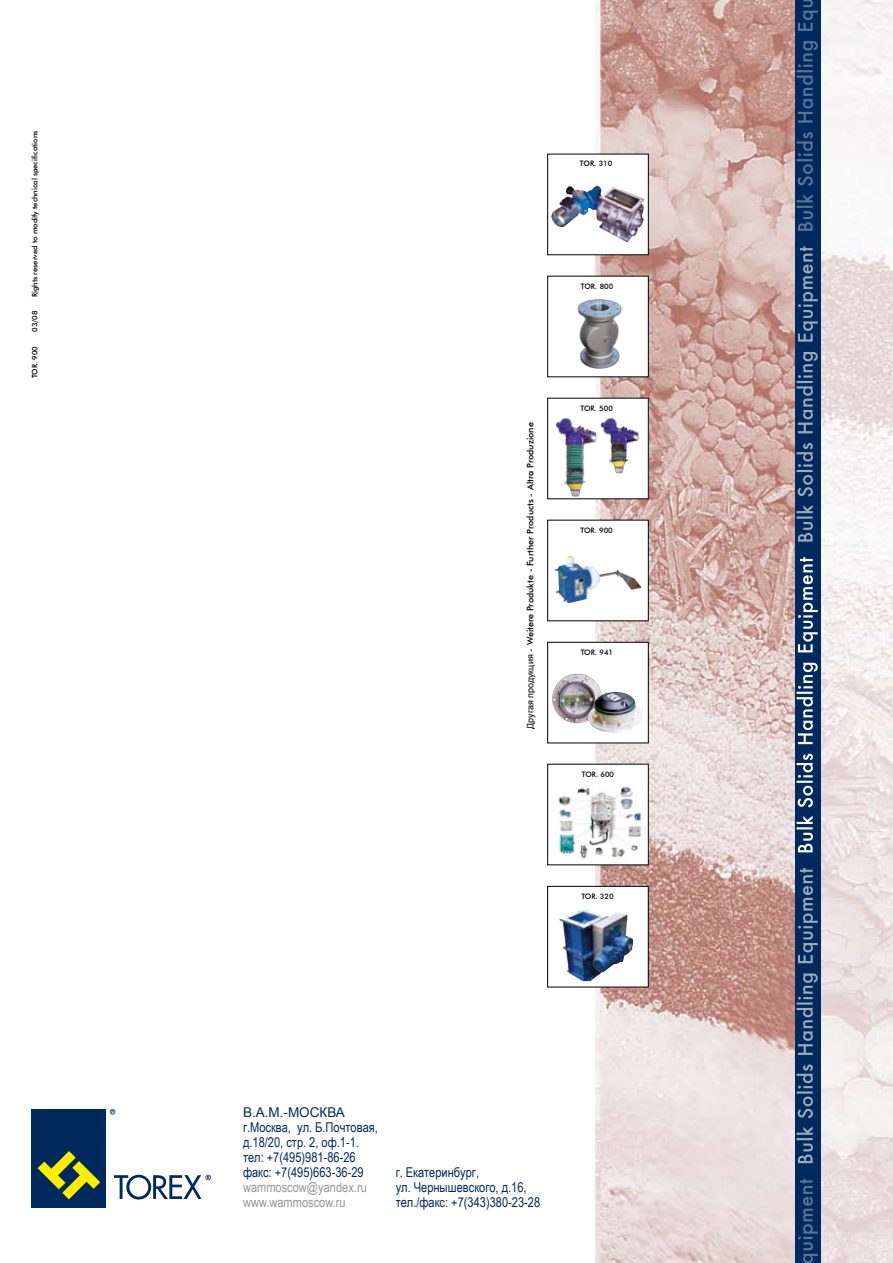
<style>
.page{position:relative;width:893px;height:1263px;background:#fff}
.page>*{position:absolute;margin:0;border:0;box-sizing:border-box;transform-origin:0 0}
.t1{font:13.5px/15px "Arial Narrow";color:#002a5e}
.t2{font:13.5px/15px "Arial Narrow";color:#97979b}
.t3{font:13.5px "Arial";color:#002a5e}
.t4{font:500 9px "Futura BT";color:#000}
.t5{font:500 7.5px "Futura BT";color:#000}
.s1{font-family:"Arial";font-weight:400}
</style>
<div class="page">
<img style="left:595px;top:0;width:298px;height:1263px">
<div style="left:548px;top:276px;width:100px;height:101px;background:#fff"></div>
<div style="left:548px;top:398px;width:100px;height:101px;background:#fff"></div>
<div style="left:548px;top:520px;width:100px;height:101px;background:#fff"></div>
<img style="left:555px;top:556px;width:87px;height:47px">
<div style="left:548px;top:642px;width:100px;height:101px;background:#fff"></div>
<div style="left:547px;top:642px;width:101px;height:101px;border:1px solid #000"></div>
<div style="left:548px;top:764px;width:100px;height:101px;background:#fff"></div>
<img style="left:552px;top:785px;width:97px;height:74px">
<div style="left:548px;top:886px;width:100px;height:101px;background:#fff"></div>
<div style="left:547px;top:886px;width:101px;height:101px;border:1px solid #000"></div>
<div style="left:548px;top:154px;width:100px;height:101px;background:#fff"></div>
<img style="left:551px;top:186px;width:94px;height:56px">
<div style="left:795px;top:0;width:26px;height:1263px;background:#002a5e"></div>
<img style="left:552px;top:674px;width:49px;height:49px">
<img style="left:588px;top:692px;width:54px;height:41px">
<img style="left:556px;top:418px;width:83px;height:79px">
<img style="left:559px;top:909px;width:60px;height:72px">
<svg style="left:798px;top:1179px;width:20px;height:84px"></svg>
<svg style="left:797px;top:868px;width:21px;height:295px"></svg>
<svg style="left:797px;top:557px;width:21px;height:295px"></svg>
<svg style="left:797px;top:246px;width:21px;height:296px"></svg>
<svg style="left:797px;top:0;width:21px;height:231px"></svg>
<img style="left:577px;top:299px;width:46px;height:70px">
<div style="left:32px;top:1109px;width:74px;height:99px;background:#002a5e"></div>
<svg style="left:38px;top:1151px;width:62px;height:48px"></svg>
<svg style="left:110px;top:1109px;width:5px;height:5px"></svg>
<svg style="left:114px;top:1175px;width:97px;height:24px"></svg>
<p class="t5" style="left:30px;top:297px;width:168px;rotate:-90deg">Rights reserved to modify technical specifications</p>
<p class="t5" style="left:30px;top:332px;width:23px;rotate:-90deg">03/08</p>
<p class="t5" style="left:30px;top:378px;width:34px;rotate:-90deg">TOR. 900</p>
<p class="t5" style="left:580px;top:159px;width:34px">TOR. 310</p>
<p class="t5" style="left:581px;top:282px;width:34px">TOR. 800</p>
<p class="t4" style="left:525px;top:729px;width:308px;rotate:-90deg"><span class="s1">Другая продукция</span> - Weitere Produkte - Further Products - Altra Produzione</p>
<p class="t5" style="left:581px;top:404px;width:34px">TOR. 500</p>
<p class="t5" style="left:581px;top:526px;width:34px">TOR. 900</p>
<p class="t5" style="left:581px;top:648px;width:34px">TOR. 941</p>
<p class="t5" style="left:582px;top:770px;width:34px">TOR. 600</p>
<p class="t5" style="left:581px;top:892px;width:34px">TOR. 320</p>
<p class="t3" style="left:243px;top:1103px;width:103px">В.А.М.-МОСКВА</p>
<p class="t1" style="left:243px;top:1119px;width:136px">г.Москва, ул. Б.Почтовая, д.18/20, стр. 2, оф.1-1. тел: +7(495)981-86-26 факс: +7(495)663-36-29</p>
<p class="t2" style="left:243px;top:1179px;width:125px">wammoscow@yandex.ru www.wammoscow.ru</p>
<p class="t1" style="left:396px;top:1164px;width:146px">г. Екатеринбург,<br>ул. Чернышевского, д.16, тел./факс: +7(343)380-23-28</p>
</div>
